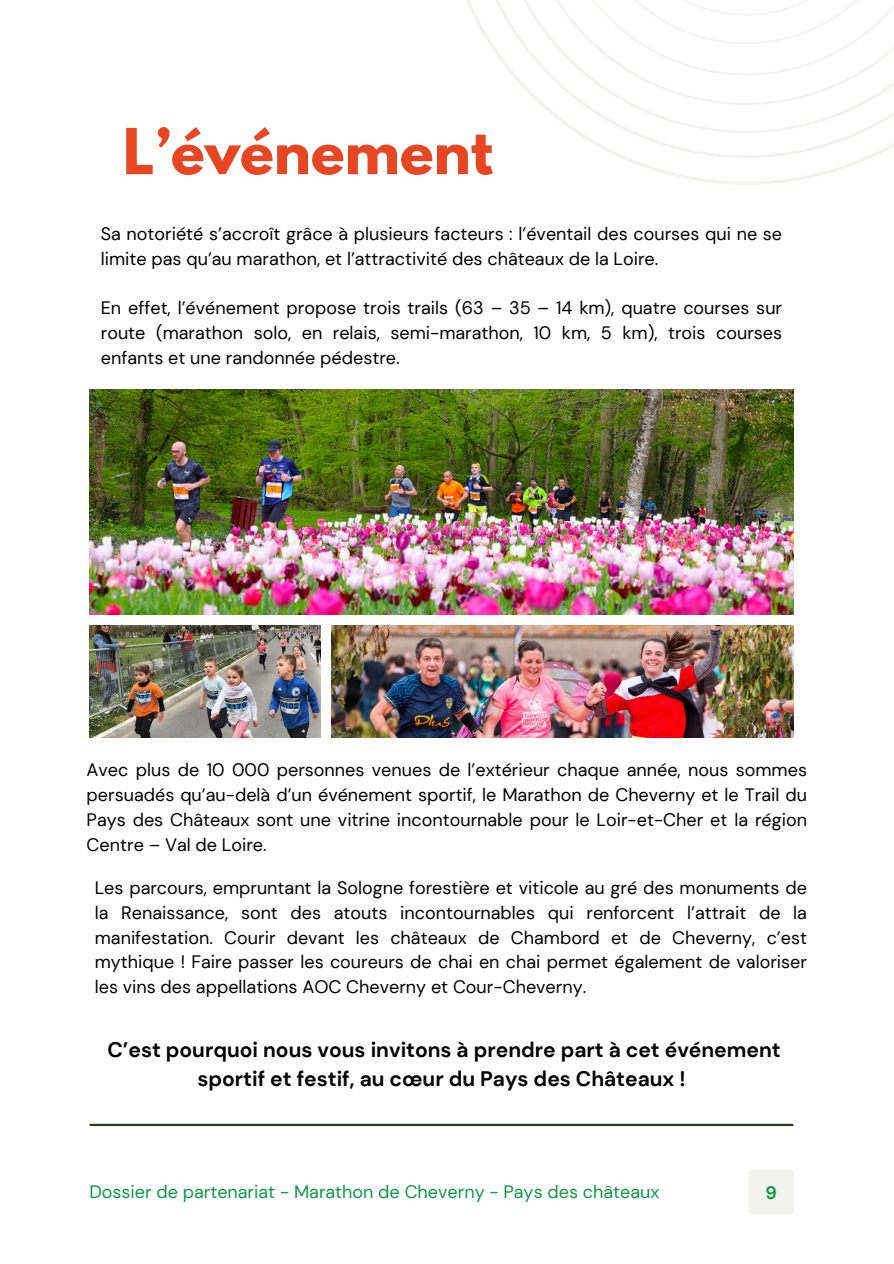
<style>
.page{position:relative;width:894px;height:1264px;background:#fff}
.page>*{position:absolute;margin:0;border:0;box-sizing:border-box;transform-origin:0 0}
.t1{font:700 55.95px "League Spartan";color:#e74622}
.t2{font:700 21px/29.2px "DM Sans";color:#000;text-align:center}
.t3{font:18px/24.8px "DM Sans";color:#000;text-align:justify}
.t4{font:18px "DM Sans";color:#119844}
.t5{font:700 18px "DM Sans";color:#119844}
</style>
<div class="page">
<div style="left:748px;top:1169px;width:45px;height:45px;background:#f2f3ee;border-radius:2px"></div>
<hr style="left:90px;top:1123px;width:702px;height:2px;background:#2b391f">
<svg style="left:466px;top:0;width:404px;height:185px"></svg>
<svg style="left:468px;top:0;width:425px;height:158px"></svg>
<img style="left:89px;top:389px;width:703px;height:225px">
<img style="left:89px;top:625px;width:231px;height:113px">
<img style="left:331px;top:625px;width:461px;height:113px">
<h1 class="t1" style="left:123px;top:124px;width:371px">L’événement</h1>
<p class="t3" style="left:101px;top:221px;width:682px">Sa notoriété s’accroît grâce à plusieurs facteurs : l’éventail des courses qui ne se limite pas qu’au marathon, et l’attractivité des châteaux de la Loire.</p>
<p class="t3" style="left:101px;top:295px;width:682px">En effet, l’événement propose trois trails (63 – 35 – 14 km), quatre courses sur route (marathon solo, en relais, semi-marathon, 10 km, 5 km), trois courses enfants et une randonnée pédestre.</p>
<h2 class="t3" style="left:87px;top:758px;width:721px">Avec plus de 10 000 personnes venues de l’extérieur chaque année, nous sommes persuadés qu’au-delà d’un événement sportif, le Marathon de Cheverny et le Trail du Pays des Châteaux sont une vitrine incontournable pour le Loir-et-Cher et la région Centre – Val de Loire.</h2>
<p class="t3" style="left:95px;top:875px;width:713px">Les parcours, empruntant la Sologne forestière et viticole au gré des monuments de la Renaissance, sont des atouts incontournables qui renforcent l’attrait de la manifestation. Courir devant les châteaux de Chambord et de Cheverny, c’est mythique ! Faire passer les coureurs de chai en chai permet également de valoriser les vins des appellations AOC Cheverny et Cour-Cheverny.</p>
<p class="t2" style="left:107px;top:1034px;width:674px">C’est pourquoi nous vous invitons à prendre part à cet événement sportif et festif, au cœur du Pays des Châteaux !</p>
<p class="t4" style="left:89px;top:1179px;width:571px">Dossier de partenariat - Marathon de Cheverny - Pays des châteaux</p>
<p class="t5" style="left:765px;top:1180px;width:13px">9</p>
</div>
